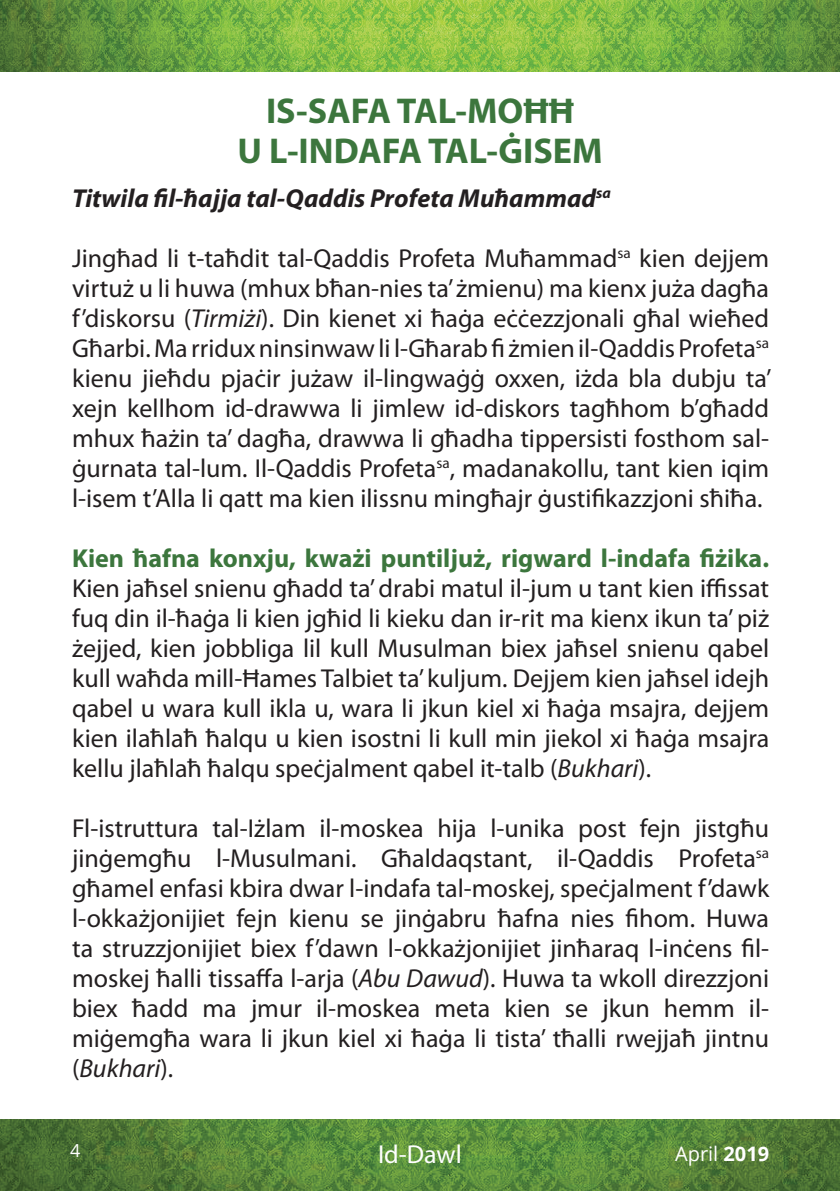
<style>
.page{position:relative;width:840px;height:1191px;background:#fff}
.page>*{position:absolute;margin:0;border:0;box-sizing:border-box;transform-origin:0 0}
.t1{font:700 36px/39.6px "Myriad Pro";color:#3c763d;text-align:center}
.t2{font:26px/30px "Myriad Pro";color:#231f20;text-align:justify}
.t3{font:700 26px "Myriad Pro";color:#3c763d}
.t4{font:italic 700 26px "Myriad Pro";color:#231f20}
.t5{font:26px "Myriad Pro";color:#fff}
.t6{font:20px "Open Sans";color:#fff}
.t7{font:18px "Open Sans";color:#fff}
.s1{font-style:italic}
.s2{font-weight:700}
</style>
<div class="page">
<img style="left:0;top:0;width:839px;height:72px">
<img style="left:0;top:1119px;width:839px;height:72px">
<h1 class="t1" style="left:237px;top:90px;width:366px">IS-SAFA TAL-MOĦĦ<br>U L-INDAFA TAL-ĠISEM</h1>
<p class="t4" style="left:72px;top:181px;width:540px">Titwila fil-ħajja tal-Qaddis Profeta Muħammad<sup>sa</sup></p>
<p class="t2" style="left:72px;top:242px;width:700px">Jingħad li t-taħdit tal-Qaddis Profeta Muħammad<sup>sa</sup> kien dejjem virtuż u li huwa (mhux bħan-nies ta’ żmienu) ma kienx juża dagħa f’diskorsu (<span class="s1">Tirmiżi</span>). Din kienet xi ħaġa eċċezzjonali għal wieħed Għarbi. Ma rridux ninsinwaw li l-Għarab fi żmien il-Qaddis Profeta<sup>sa </sup>kienu jieħdu pjaċir jużaw il-lingwaġġ oxxen, iżda bla dubju ta’ xejn kellhom id-drawwa li jimlew id-diskors tagħhom b’għadd mhux ħażin ta’ dagħa, drawwa li għadha tippersisti fosthom sal&shy;ġurnata tal-lum. I l-Qaddis Profeta<sup>sa</sup>, madanakollu, tant kien iqim l-isem t’Alla li qatt ma kien ilissnu mingħajr ġustifikazzjoni sħiħa.</p>
<p class="t3" style="left:72px;top:541px;width:698px">Kien ħafna konxju, kważi puntiljuż, rigward l-indafa fiżika.</p>
<p class="t2" style="left:72px;top:572px;width:698px">Kien jaħsel snienu għadd ta’ drabi matul il-jum u tant kien iffissat fuq din il-ħaġa li kien jgħid li kieku dan ir-rit ma kienx ikun ta’ piż żejjed, kien jobbliga lil kull Musulman biex jaħsel snienu qabel kull waħda mill-Ħames Talbiet ta’ kuljum. Dejjem kien jaħsel idejh qabel u wara kull ikla u, wara li jkun kiel xi ħaġa msajra, dejjem kien ilaħlaħ ħalqu u kien isostni li kull min jiekol xi ħaġa msajra kellu jlaħlaħ ħalqu speċjalment qabel it-talb (<span class="s1">Bukhari</span>).</p>
<p class="t2" style="left:72px;top:813px;width:698px">Fl-istruttura tal-Iżlam il-moskea hija l-unika post fejn jistgħu jinġemgħu l-Musulmani. Għaldaqstant, il-Qaddis Profeta<sup>sa </sup>għamel enfasi kbira dwar l-indafa tal-moskej, speċjalment f’dawk l-okkażjonijiet fejn kienu se jinġabru ħafna nies fihom. Huwa ta struzzjonijiet biex f’dawn l-okkażjonijiet jinħaraq l-inċens fil&shy;moskej ħalli tissaffa l-arja (<span class="s1">Abu Dawud</span>). Huwa ta wkoll direzzjoni biex ħadd ma jmur il-moskea meta kien se jkun hemm il&shy;miġemgħa wara li jkun kiel xi ħaġa li tista’ tħalli rwejjaħ jintnu (<span class="s1">Bukhari</span>).</p>
<p class="t7" style="left:70px;top:1138px;width:12px">4</p>
<p class="t5" style="left:378px;top:1138px;width:85px">Id-Dawl</p>
<p class="t6" style="left:674px;top:1140px;width:96px">April <span class="s2">2019</span></p>
</div>
